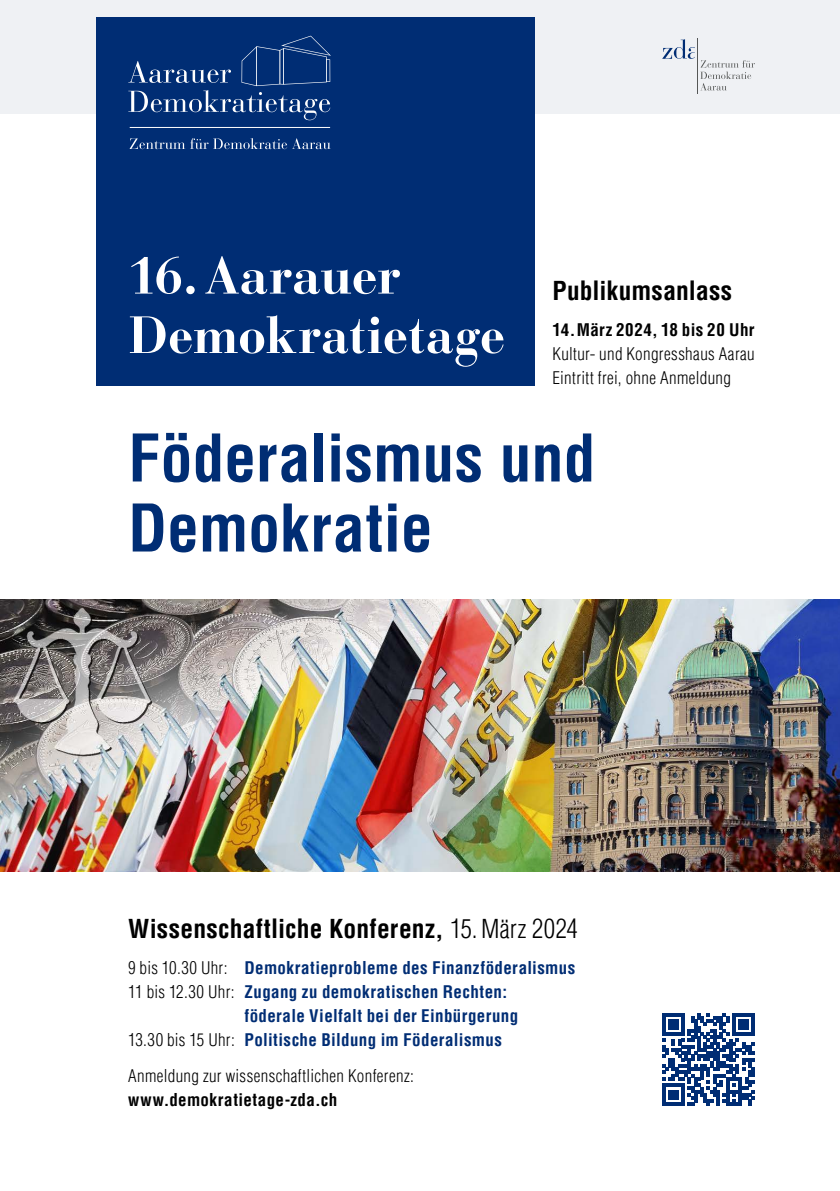
<style>
.page{position:relative;width:840px;height:1191px;background:#fff}
.page>*{position:absolute;margin:0;border:0;box-sizing:border-box;transform-origin:0 0}
.t1{font:700 condensed 64px/70px "Helvetica LT Pro";color:#002d74}
.t2{font:700 52px/59.4px "Bauer Bodoni";letter-spacing:-.005em;color:#fff}
.t3{font:700 condensed 25.6px "Helvetica LT Pro";letter-spacing:.01em;color:#000}
.t4{font:700 condensed 17px "Helvetica LT Pro";letter-spacing:.02em;color:#002d74}
.t5{font:300 condensed 17px/24px "Helvetica LT Pro";letter-spacing:.025em;color:#000}
.s1{font-weight:700}
.s2{font-weight:300}
.s3{font-weight:300;color:#000}
</style>
<div class="page">
<div style="left:0;top:0;width:839px;height:113px;background:#eff1f4"></div>
<div style="left:96px;top:17px;width:439px;height:368px;background:#002d74"></div>
<svg style="left:129px;top:138px;width:201px;height:11px"></svg>
<hr style="left:130px;top:127px;width:200px;height:1px;background:#fff">
<svg style="left:128px;top:36px;width:203px;height:84px"></svg>
<svg style="left:662px;top:39px;width:32px;height:20px"></svg>
<svg style="left:700px;top:60px;width:54px;height:30px"></svg>
<hr style="left:696px;top:38px;width:1px;height:56px;background:#555756">
<img style="left:0;top:599px;width:839px;height:272px">
<svg style="left:662px;top:1013px;width:92px;height:93px"></svg>
<p class="t2" style="left:128px;top:246px;width:378px">16.Aarauer<br>Demokratietage</p>
<p class="t3" style="left:552px;top:273px;width:181px">Publikumsanlass</p>
<p class="t5" style="left:552px;top:318px;width:204px;text-align:justify"><span class="s1">14.März 2024, 18 bis 20 Uhr </span>Kultur- und Kongresshaus Aarau Eintritt frei, ohne Anmeldung</p>
<p class="t1" style="left:128px;top:421px;width:468px">Föderalismus und<br>Demokratie</p>
<p class="t3" style="left:128px;top:911px;width:451px">Wissenschaftliche Konferenz, <span class="s2">15.März 2024</span></p>
<p class="t4" style="left:128px;top:956px;width:448px"><span class="s3">9 bis 10.30 Uhr:</span> Demokratieprobleme des Finanzföderalismus</p>
<p class="t4" style="left:128px;top:980px;width:380px"><span class="s3">11 bis 12.30 Uhr:</span> Zugang zu demokratischen Rechten:</p>
<p class="t4" style="left:244px;top:1004px;width:275px">föderale Vielfalt bei der Einbürgerung</p>
<p class="t4" style="left:128px;top:1028px;width:375px"><span class="s3">13.30 bis 15 Uhr:</span> Politische Bildung im Föderalismus</p>
<p class="t5" style="left:128px;top:1063px;width:287px">Anmeldung zur wissenschaftlichen Konferenz: <span class="s1">www.demokratietage-zda.ch</span></p>
</div>
